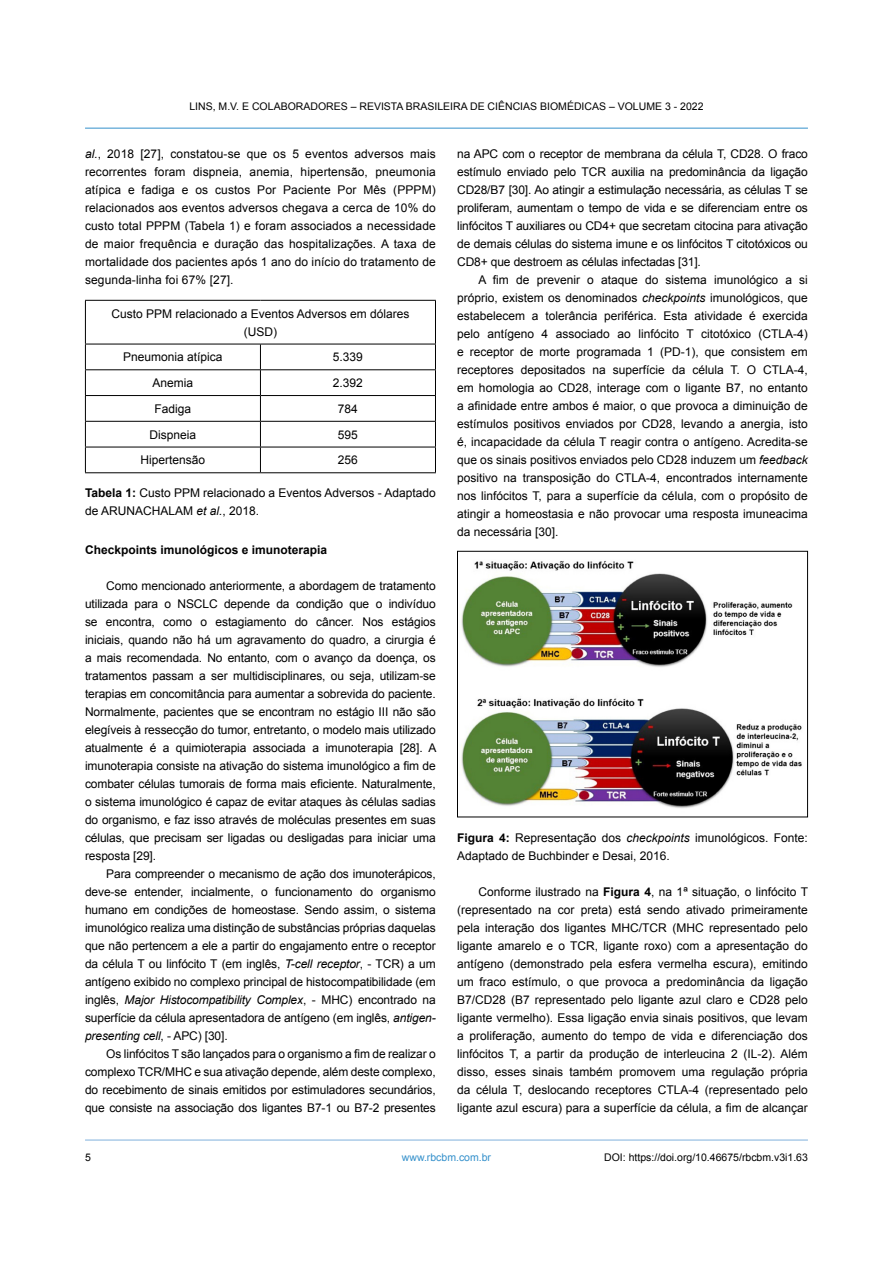
<style>
.page{position:relative;width:893px;height:1263px;background:#fff}
.page>*{position:absolute;margin:0;border:0;box-sizing:border-box;transform-origin:0 0}
.t1{font:12px/18px "Arial";color:#000;text-align:justify}
.t2{font:700 12px "Arial";color:#000}
.t3{font:10.5px "Arial";color:#000}
.t4{font:10.5px "Arial";color:#3490cb}
.s1{font-style:italic}
.s2{font-weight:700}
</style>
<div class="page">
<hr style="left:85px;top:128px;width:723px;height:1px;background:#3490cb">
<hr style="left:85px;top:1140px;width:723px;height:1px;background:#80b0dc">
<hr style="left:85px;top:300px;width:175px;height:1px;background:#000">
<hr style="left:85px;top:301px;width:1px;height:43px;background:#000">
<hr style="left:260px;top:300px;width:176px;height:1px;background:#000">
<hr style="left:435px;top:301px;width:1px;height:43px;background:#000">
<hr style="left:85px;top:344px;width:175px;height:1px;background:#000">
<hr style="left:260px;top:344px;width:176px;height:1px;background:#000">
<hr style="left:85px;top:369px;width:175px;height:1px;background:#000">
<hr style="left:260px;top:369px;width:176px;height:1px;background:#000">
<hr style="left:85px;top:395px;width:175px;height:1px;background:#000">
<hr style="left:260px;top:395px;width:176px;height:1px;background:#000">
<hr style="left:85px;top:421px;width:175px;height:1px;background:#000">
<hr style="left:260px;top:421px;width:176px;height:1px;background:#000">
<hr style="left:85px;top:447px;width:175px;height:1px;background:#000">
<svg style="left:85px;top:344px;width:1px;height:128px"></svg>
<hr style="left:260px;top:447px;width:176px;height:1px;background:#000">
<svg style="left:260px;top:344px;width:1px;height:128px"></svg>
<svg style="left:435px;top:344px;width:1px;height:128px"></svg>
<hr style="left:85px;top:472px;width:175px;height:1px;background:#000">
<hr style="left:260px;top:472px;width:176px;height:1px;background:#000">
<img style="left:461px;top:560px;width:341px;height:249px">
<div style="left:457px;top:551px;width:351px;height:266px;border:1px solid #000"></div>
<p class="t3" style="left:189px;top:100px;width:516px">LINS, M.V. E COLABORADORES – REVISTA BRASILEIRA DE CIÊNCIAS BIOMÉDICAS – VOLUME 3 - 2022</p>
<p class="t1" style="left:85px;top:144px;width:352px"><span class="s1">al.</span>, 2018 [27], constatou-se que os 5 eventos adversos mais recorrentes foram dispneia, anemia, hipertensão, pneumonia atípica e fadiga e os custos Por Paciente Por Mês (PPPM) relacionados aos eventos adversos chegava a cerca de 10% do custo total PPPM (Tabela 1) e foram associados a necessidade de maior frequência e duração das hospitalizações. A taxa de mortalidade dos pacientes após 1 ano do início do tratamento de segunda-linha foi 67% [27].</p>
<p class="t1" style="left:111px;top:304px;width:300px;text-align:center">Custo PPM relacionado a Eventos Adversos em dólares (USD)</p>
<p class="t1" style="left:123px;top:348px;width:101px">Pneumonia atípica</p>
<p class="t1" style="left:333px;top:348px;width:32px">5.339</p>
<p class="t1" style="left:153px;top:374px;width:42px">Anemia</p>
<p class="t1" style="left:333px;top:374px;width:32px">2.392</p>
<p class="t1" style="left:155px;top:400px;width:38px">Fadiga</p>
<p class="t1" style="left:338px;top:400px;width:22px">784</p>
<p class="t1" style="left:150px;top:425px;width:48px">Dispneia</p>
<p class="t1" style="left:338px;top:425px;width:22px">595</p>
<p class="t1" style="left:141px;top:451px;width:66px">Hipertensão</p>
<p class="t1" style="left:338px;top:451px;width:22px">256</p>
<p class="t1" style="left:85px;top:484px;width:352px"><span class="s2">Tabela 1:</span> Custo PPM relacionado a Eventos Adversos - Adaptado de ARUNACHALAM <span class="s1">et al.</span>, 2018.</p>
<p class="t2" style="left:85px;top:542px;width:244px">Checkpoints imunológicos e imunoterapia</p>
<p class="t1" style="left:85px;top:577px;width:353px;text-indent:21px">Como mencionado anteriormente, a abordagem de tratamento utilizada para o NSCLC depende da condição que o indivíduo se encontra, como o estagiamento do câncer. Nos estágios iniciais, quando não há um agravamento do quadro, a cirurgia é a mais recomendada. No entanto, com o avanço da doença, os tratamentos passam a ser multidisciplinares, ou seja, utilizam-se terapias em concomitância para aumentar a sobrevida do paciente.<br>Normalmente, pacientes que se encontram no estágio III não são elegíveis à ressecção do tumor, entretanto, o modelo mais utilizado atualmente é a quimioterapia associada a imunoterapia [28]. A imunoterapia consiste na ativação do sistema imunológico a fim de combater células tumorais de forma mais eficiente. Naturalmente, o sistema imunológico é capaz de evitar ataques às células sadias do organismo, e faz isso através de moléculas presentes em suas células, que precisam ser ligadas ou desligadas para iniciar uma resposta [29].</p>
<p class="t1" style="left:85px;top:865px;width:352px;text-indent:21px">Para compreender o mecanismo de ação dos imunoterápicos, deve-se entender, incialmente, o funcionamento do organismo humano em condições de homeostase. Sendo assim, o sistema imunológico realiza uma distinção de substâncias próprias daquelas que não pertencem a ele a partir do engajamento entre o receptor da célula T ou linfócito T (em inglês, <span class="s1">T-cell receptor</span>, - TCR) a um antígeno exibido no complexo principal de histocompatibilidade (em inglês, <span class="s1">Major Histocompatibility Complex</span>, - MHC) encontrado na superfície da célula apresentadora de antígeno (em inglês, <span class="s1">antigen&shy;presenting cell</span>, - APC) [30].</p>
<p class="t1" style="left:85px;top:1045px;width:352px;text-indent:21px">Os linfócitos T são lançados para o organismo a fim de realizar o complexo TCR/MHC e sua ativação depende, além deste complexo, do recebimento de sinais emitidos por estimuladores secundários, que consiste na associação dos ligantes B7-1 ou B7-2 presentes</p>
<p class="t1" style="left:457px;top:144px;width:352px">na APC com o receptor de membrana da célula T, CD28. O fraco estímulo enviado pelo TCR auxilia na predominância da ligação CD28/B7 [30]. Ao atingir a estimulação necessária, as células T se proliferam, aumentam o tempo de vida e se diferenciam entre os linfócitos T auxiliares ou CD4+ que secretam citocina para ativação de demais células do sistema imune e os linfócitos T citotóxicos ou CD8+ que destroem as células infectadas [31].</p>
<p class="t1" style="left:457px;top:270px;width:352px;text-indent:21px">A fim de prevenir o ataque do sistema imunológico a si próprio, existem os denominados <span class="s1">checkpoints</span> imunológicos, que estabelecem a tolerância periférica. Esta atividade é exercida pelo antígeno 4 associado ao linfócito T citotóxico (CTLA-4) e receptor de morte programada 1 (PD-1), que consistem em receptores depositados na superfície da célula T. O CTLA-4, em homologia ao CD28, interage com o ligante B7, no entanto a afinidade entre ambos é maior, o que provoca a diminuição de estímulos positivos enviados por CD28, levando a anergia, isto é, incapacidade da célula T reagir contra o antígeno. Acredita-se que os sinais positivos enviados pelo CD28 induzem um <span class="s1">feedback </span>positivo na transposição do CTLA-4, encontrados internamente nos linfócitos T, para a superfície da célula, com o propósito de atingir a homeostasia e não provocar uma resposta imuneacima da necessária [30].</p>
<p class="t1" style="left:457px;top:829px;width:352px"><span class="s2">Figura 4:</span> Representação dos <span class="s1">checkpoints</span> imunológicos. Fonte:<br>Adaptado de Buchbinder e Desai, 2016.</p>
<p class="t1" style="left:457px;top:883px;width:353px;text-indent:21px">Conforme ilustrado na <span class="s2">Figura 4</span>, na 1ª situação, o linfócito T (representado na cor preta) está sendo ativado primeiramente pela interação dos ligantes MHC/TCR (MHC representado pelo ligante amarelo e o TCR, ligante roxo) com a apresentação do antígeno (demonstrado pela esfera vermelha escura), emitindo um fraco estímulo, o que provoca a predominância da ligação B7/CD28 (B7 representado pelo ligante azul claro e CD28 pelo ligante vermelho). Essa ligação envia sinais positivos, que levam a proliferação, aumento do tempo de vida e diferenciação dos linfócitos T, a partir da produção de interleucina 2 (IL-2). Além disso, esses sinais também promovem uma regulação própria da célula T, deslocando receptores CTLA-4 (representado pelo ligante azul escura) para a superfície da célula, a fim de alcançar</p>
<p class="t3" style="left:85px;top:1150px;width:7px">5</p>
<p class="t4" style="left:402px;top:1151px;width:91px">www.rbcbm.com.br</p>
<p class="t3" style="left:604px;top:1151px;width:205px">DOI: https://doi.org/10.46675/rbcbm.v3i1.63</p>
</div>
